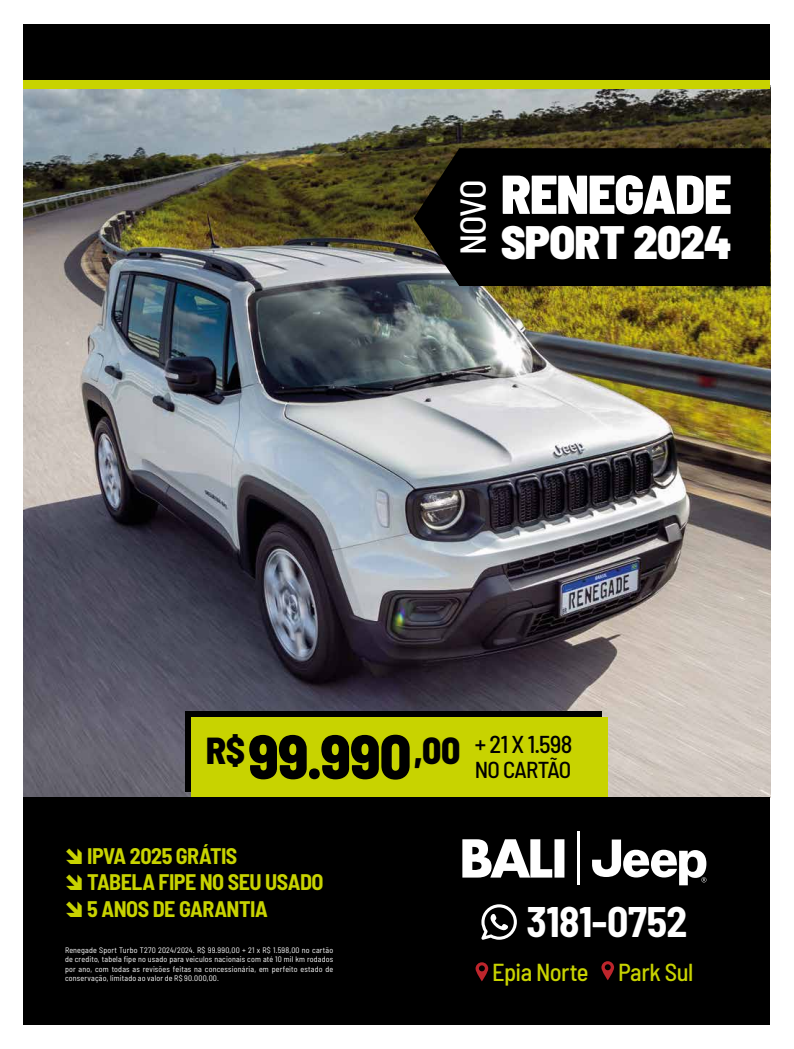
<style>
.page{position:relative;width:794px;height:1049px;background:#fff}
.page>*{position:absolute;margin:0;border:0;box-sizing:border-box;transform-origin:0 0}
.t1{font:800 semi-condensed 62.2px "Barlow";color:#000}
.t2{font:900 semi-condensed 54.7px "Barlow";letter-spacing:-.02em;color:#fff}
.t3{font:900 semi-condensed 46.7px "Barlow";letter-spacing:-.015em;color:#fff}
.t4{font:700 semi-condensed 41.8px "Barlow";letter-spacing:-.01em;color:#fff}
.t5{font:500 semi-condensed 35.9px "Barlow";color:#fff}
.t6{font:500 semi-condensed 24.5px "Barlow";letter-spacing:-.025em;color:#c8d300}
.t7{font:500 semi-condensed 24.4px "Barlow";color:#000}
.t8{font:500 semi-condensed 23px "Barlow";letter-spacing:-.035em;color:#000}
.t9{font:700 semi-condensed 22px/26.4px "Barlow";letter-spacing:-.02em;color:#c8d300}
.t10{font:semi-condensed 8px/9.6px "Barlow";letter-spacing:.02em;color:#fff;text-align:justify}
</style>
<div class="page">
<img style="left:24px;top:89px;width:746px;height:708px">
<div style="left:186px;top:711px;width:416px;height:81px;background:#000"></div>
<div style="left:191px;top:717px;width:417px;height:80px;background:#c8d300"></div>
<div style="left:24px;top:24px;width:746px;height:62px;background:#000"></div>
<svg style="left:414px;top:148px;width:356px;height:138px;background:#060504"></svg>
<div style="left:24px;top:797px;width:746px;height:228px;background:#000"></div>
<hr style="left:577px;top:831px;width:2px;height:54px;background:#fff">
<svg style="left:462px;top:839px;width:102px;height:38px"></svg>
<svg style="left:592px;top:839px;width:114px;height:46px"></svg>
<svg style="left:481px;top:904px;width:36px;height:36px"></svg>
<svg style="left:475px;top:962px;width:13px;height:19px"></svg>
<svg style="left:601px;top:961px;width:13px;height:19px"></svg>
<div style="left:24px;top:80px;width:746px;height:9px;background:#c8d300"></div>
<h3 class="t5" style="left:447px;top:255px;width:77px;rotate:-90deg">NOVO</h3>
<h2 class="t2" style="left:501px;top:154px;width:232px">RENEGADE</h2>
<h3 class="t3" style="left:501px;top:208px;width:232px">SPORT 2024</h3>
<h1 class="t1" style="left:206px;top:711px;width:256px"><sup>R$</sup>99.990<sup>,00</sup></h1>
<h3 class="t7" style="left:475px;top:726px;width:99px">+ 21 X 1.598</h3>
<h3 class="t8" style="left:475px;top:753px;width:98px">NO CARTÃO</h3>
<h3 class="t9" style="left:87px;top:841px;width:238px">IPVA 2025 GRÁTIS<br>TABELA FIPE NO SEU USADO<br>5 ANOS DE GARANTIA</h3>
<p class="t10" style="left:65px;top:944px;width:270px">Renegade Sport Turbo T270 2024/2024. R$ 99.990,00 + 21 x R$ 1.598,00 no cartão de credito, tabela fipe no usado para veiculos nacionais com até 10 mil km rodados por ano, com todas as revisões feitas na concessionária, em perfeito estado de conservação, limitado ao valor de R$ 90.000,00.</p>
<h3 class="t4" style="left:526px;top:892px;width:162px">3181-0752</h3>
<h3 class="t6" style="left:492px;top:955px;width:203px">Epia Norte Park Sul</h3>
</div>
